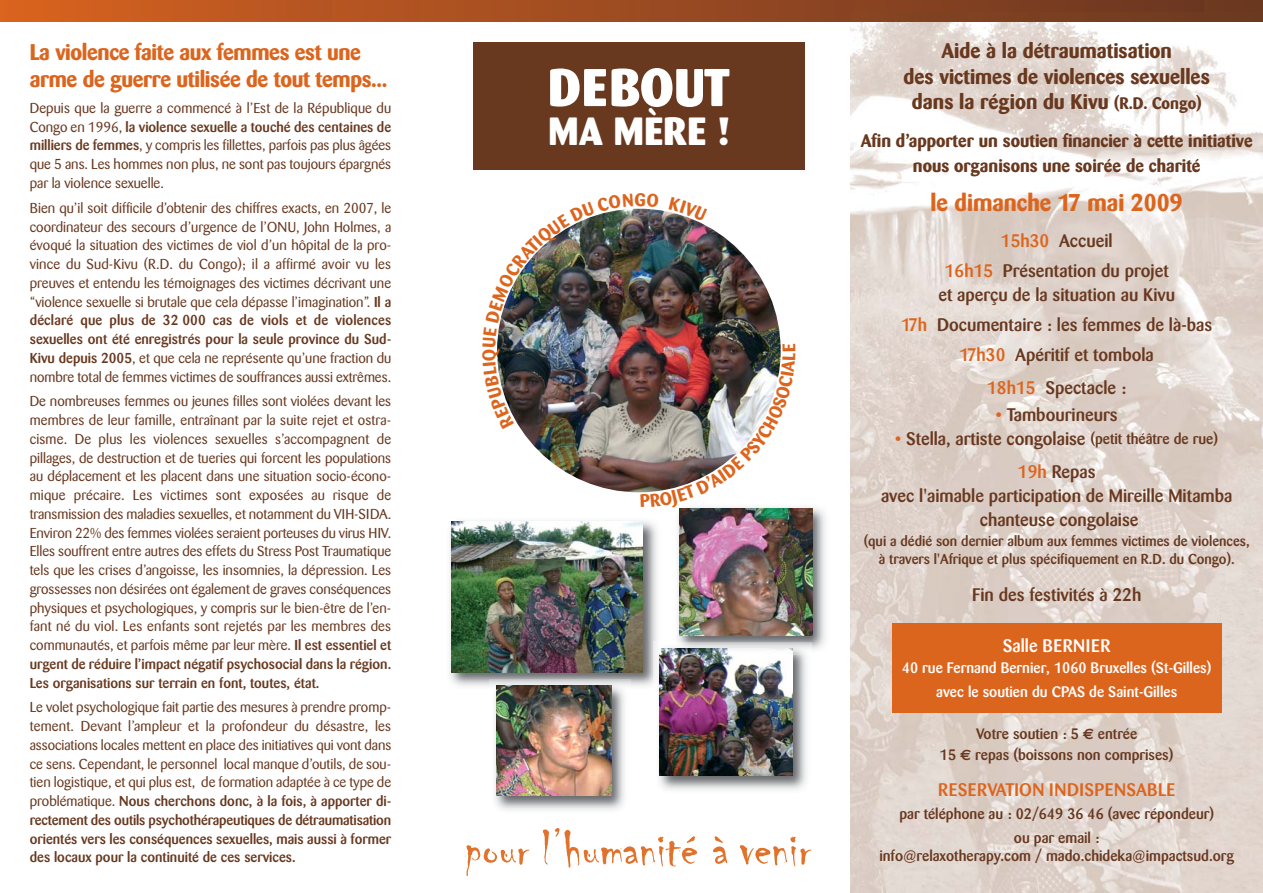
<style>
.page{position:relative;width:1263px;height:893px;background:#fff}
.page>*{position:absolute;margin:0;border:0;box-sizing:border-box;transform-origin:0 0}
.t1{font:800 52.5px "Barmeno";letter-spacing:.02em;color:#fff}
.t2{font:800 39px "Barmeno";letter-spacing:.01em;color:#fff}
.t3{font:700 24px "Barmeno";color:#dc651e}
.t4{font:700 22.5px/27px "Barmeno";letter-spacing:-.015em;color:#dc651e}
.t5{font:700 21px/25.5px "Barmeno";color:#68381f;text-align:center}
.t6{font:500 18px/30px "Barmeno";color:#68381f;text-align:center}
.t7{font:700 18px/25.5px "Barmeno";color:#68381f;text-align:center}
.t8{font:500 18px "Barmeno";letter-spacing:.02em;color:#dc651e}
.t9{font:500 18px "Barmeno";letter-spacing:.02em;color:#fff}
.t10{font:500 15px/21px "Barmeno";color:#68381f;text-align:center}
.t11{font:500 15px/24px "Barmeno";color:#fff;text-align:center}
.t12{font:14.25px/18.8px "Barmeno";color:#68381f;text-align:justify}
.t13{font:500 14.25px/18px "Barmeno";color:#68381f;text-align:center}
.s1{font-weight:500}
.s2{font-size:16.5px}
.s3{color:#dc651e}
.s4{font-size:15px}
.s5{font-family:"Euro Sans";font-weight:700}
</style>
<div class="page">
<div style="left:0;top:0;width:1263px;height:21px;background:linear-gradient(to right,#d56220,#663521)"></div>
<div style="left:473px;top:43px;width:331px;height:127px;background:#68381f"></div>
<img style="left:450px;top:521px;width:207px;height:165px">
<img style="left:452px;top:522px;width:191px;height:150px">
<svg style="left:465px;top:845px;width:64px;height:31px"></svg>
<svg style="left:543px;top:828px;width:79px;height:39px"></svg>
<svg style="left:740px;top:836px;width:56px;height:30px"></svg>
<img style="left:653px;top:642px;width:154px;height:148px">
<img style="left:660px;top:648px;width:133px;height:128px">
<img style="left:673px;top:507px;width:153px;height:148px">
<img style="left:673px;top:648px;width:120px;height:7px">
<img style="left:679px;top:508px;width:133px;height:128px">
<img style="left:490px;top:679px;width:141px;height:131px">
<img style="left:496px;top:686px;width:115px;height:110px">
<img style="left:850px;top:12px;width:413px;height:881px">
<div style="left:892px;top:624px;width:330px;height:89px;background:#dc651e"></div>
<img style="left:497px;top:208px;width:298px;height:300px">
<h3 class="t4" style="left:30px;top:40px;width:359px">La violence faite aux femmes est une arme de guerre utilisée de tout temps...</h3>
<p class="t12" style="left:30px;top:100px;width:363px">Depuis que la guerre a commencé à l’Est de la République du Congo en 1996, <span class="s1">la violence sexuelle a touché des centaines de milliers de femmes</span>, y compris les fillettes, parfois pas plus âgées que 5 ans. Les hommes non plus, ne sont pas toujours épargnés par la violence sexuelle.</p>
<p class="t12" style="left:30px;top:200px;width:363px">Bien qu’il soit difficile d’obtenir des chiffres exacts, en 2007, le coordinateur des secours d’urgence de l’ONU, John Holmes, a évoqué la situation des victimes de viol d’un hôpital de la pro&shy;vince du Sud-Kivu (R.D. du Congo); il a affirmé avoir vu les preuves et entendu les témoignages des victimes décrivant une “violence sexuelle si brutale que cela dépasse l’imagination”. <span class="s1">Il a déclaré que plus de 32 000 cas de viols et de violences sexuelles ont été enregistrés pour la seule province du Sud-Kivu depuis 2005</span>, et que cela ne représente qu’une fraction du nombre total de femmes victimes de souffrances aussi extrêmes.</p>
<p class="t12" style="left:30px;top:393px;width:363px">De nombreuses femmes ou jeunes filles sont violées devant les membres de leur famille, entraînant par la suite rejet et ostra&shy;cisme. De plus les violences sexuelles s’accompagnent de pillages, de destruction et de tueries qui forcent les populations au déplacement et les placent dans une situation socio-écono&shy;mique précaire. Les victimes sont exposées au risque de transmission des maladies sexuelles, et notamment du VIH-SIDA.<br>Environ 22% des femmes violées seraient porteuses du virus HIV.<br>Elles souffrent entre autres des effets du Stress Post Traumatique tels que les crises d’angoisse, les insomnies, la dépression. Les grossesses non désirées ont également de graves conséquences physiques et psychologiques, y compris sur le bien-être de l’en&shy;fant né du viol. Les enfants sont rejetés par les membres des communautés, et parfois même par leur mère. <span class="s1">Il est essentiel et urgent de réduire l’impact négatif psychosocial dans la région.<br>Les organisations sur terrain en font, toutes, état.</span></p>
<p class="t12" style="left:30px;top:699px;width:363px">Le volet psychologique fait partie des mesures à prendre promp&shy;tement. Devant l’ampleur et la profondeur du désastre, les associations locales mettent en place des initiatives qui vont dans ce sens. Cependant, le personnel local manque d’outils, de sou&shy;tien logistique, et qui plus est, de formation adaptée à ce type de problématique. <span class="s1">Nous cherchons donc, à la fois, à apporter di&shy;rectement des outils psychothérapeutiques de détraumatisation orientés vers les conséquences sexuelles, mais aussi à former des locaux pour la continuité de ces services.</span></p>
<h1 class="t1" style="left:548px;top:66px;width:183px">DEBOUT</h1>
<h2 class="t2" style="left:549px;top:115px;width:182px">MA MÈRE !</h2>
<h3 class="t5" style="left:904px;top:40px;width:308px">Aide à la détraumatisation<br>des victimes de violences sexuelles dans la région du Kivu <span class="s2">(R.D. Congo)</span></h3>
<p class="t7" style="left:861px;top:129px;width:393px">Afin d’apporter un soutien financier à cette initiative nous organisons une soirée de charité</p>
<h3 class="t3" style="left:930px;top:193px;width:254px">le dimanche 17 mai 2009</h3>
<p class="t6" style="left:945px;top:227px;width:225px"><span class="s3">15h30</span> Accueil<br><span class="s3">16h15</span> Présentation du projet</p>
<p class="t6" style="left:901px;top:281px;width:313px">et aperçu de la situation au Kivu<br><span class="s3">17h</span> Documentaire : les femmes de là-bas<br><span class="s3">17h30</span> Apéritif et tombola</p>
<p class="t6" style="left:987px;top:374px;width:141px"><span class="s3">18h15</span> Spectacle :</p>
<p class="t6" style="left:996px;top:401px;width:123px"><span class="s3">•</span> Tambourineurs</p>
<p class="t6" style="left:895px;top:423px;width:324px;line-height:33px"><span class="s3">•</span> Stella, artiste congolaise <span class="s4">(petit théâtre de rue)<br></span><span class="s3">19h</span> Repas</p>
<p class="t6" style="left:881px;top:485px;width:353px;line-height:24px">avec l'aimable participation de Mireille Mitamba chanteuse congolaise</p>
<p class="t13" style="left:864px;top:533px;width:387px">(qui a dédié son dernier album aux femmes victimes de violences, à travers l'Afrique et plus spécifiquement en R.D. du Congo).</p>
<p class="t6" style="left:972px;top:581px;width:171px">Fin des festivités à 22h</p>
<p class="t9" style="left:1003px;top:639px;width:109px">Salle BERNIER</p>
<p class="t11" style="left:902px;top:657px;width:311px">40 rue Fernand Bernier, 1060 Bruxelles (St-Gilles) avec le soutien du CPAS de Saint-Gilles</p>
<p class="t10" style="left:940px;top:725px;width:235px">Votre soutien : 5 <span class="s5">€</span> entrée<br>15 <span class="s5">€</span> repas (boissons non comprises)</p>
<p class="t8" style="left:938px;top:783px;width:238px">RESERVATION INDISPENSABLE</p>
<p class="t10" style="left:899px;top:803px;width:316px;line-height:24px">par téléphone au : 02/649 36 46 (avec répondeur) ou par email :</p>
<p class="t10" style="left:879px;top:846px;width:356px">info@relaxotherapy.com / mado.chideka@impactsud.org</p>
</div>
